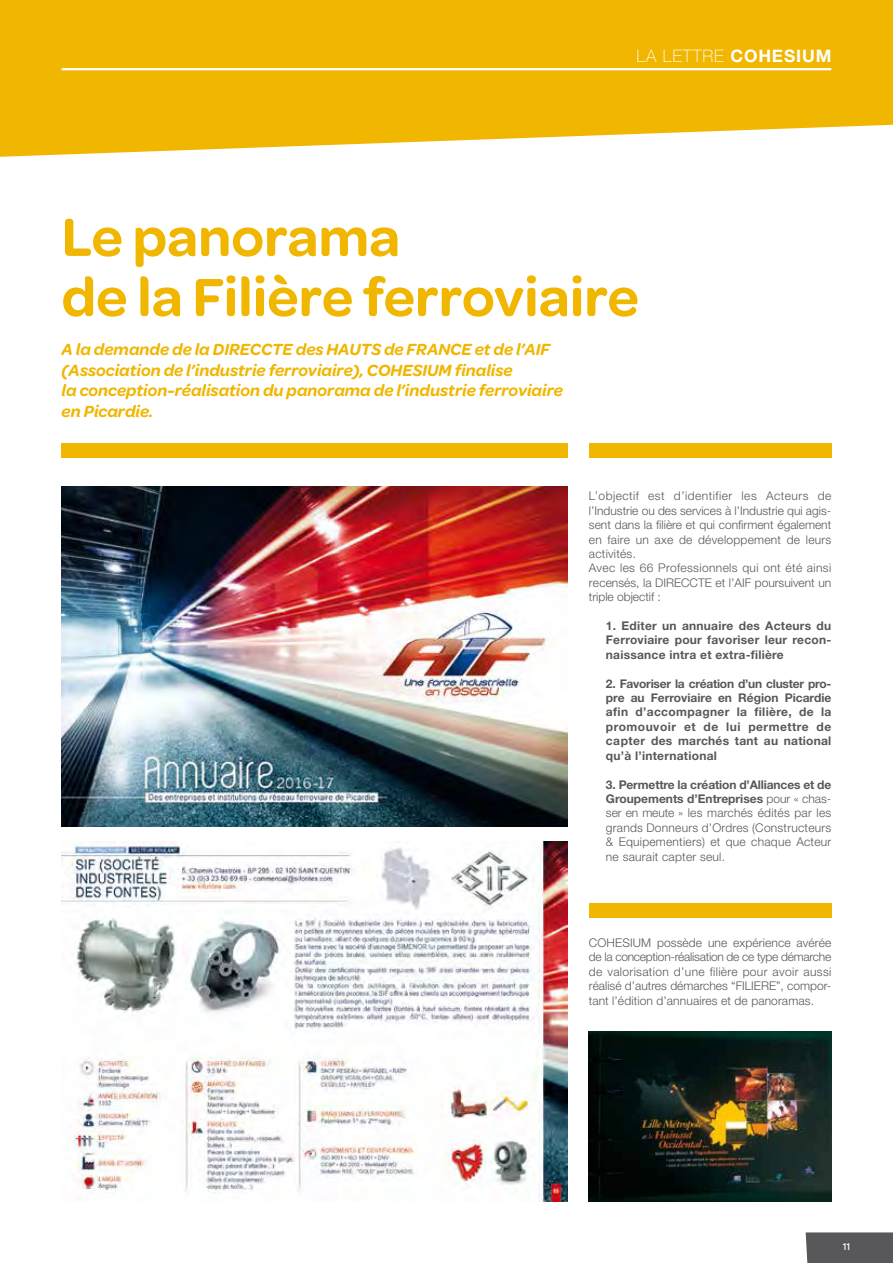
<style>
.page{position:relative;width:893px;height:1263px;background:#fff}
.page>*{position:absolute;margin:0;border:0;box-sizing:border-box;transform-origin:0 0}
.t1{font:600 57px/60px "Omnes";color:#f0b600}
.t2{font:italic 600 17.25px/20.7px "Omnes";color:#f0b600}
.t3{font:100 17.25px "Helvetica Neue";letter-spacing:.05em;color:#fff}
.t4{font:300 12px/14.4px "Helvetica Neue";letter-spacing:.01em;color:#58585a;text-align:justify}
.t5{font:700 12px/14.4px "Helvetica Neue";letter-spacing:.02em;color:#58585a;text-align:justify}
.t6{font:500 10.5px "Omnes";color:#fff}
.s1{font-weight:700}
</style>
<div class="page">
<div style="left:806px;top:1232px;width:87px;height:31px;background:#58585a"></div>
<div style="left:589px;top:443px;width:242px;height:15px;background:#f0b600"></div>
<div style="left:589px;top:903px;width:242px;height:15px;background:#f0b600"></div>
<svg style="left:0;top:0;width:893px;height:157px;background:#f1bd1b"></svg>
<hr style="left:62px;top:68px;width:769px;height:2px;background:#fff">
<div style="left:62px;top:443px;width:506px;height:15px;background:#f0b600"></div>
<img style="left:62px;top:842px;width:506px;height:360px">
<img style="left:589px;top:1031px;width:242px;height:171px">
<img style="left:62px;top:486px;width:506px;height:341px">
<h2 class="t3" style="left:637px;top:46px;width:196px">LA LETTRE <span class="s1">COHESIUM</span></h2>
<h1 class="t1" style="left:62px;top:207px;width:579px">Le panorama<br>de la Filière ferroviaire</h1>
<h2 class="t2" style="left:62px;top:339px;width:503px">A la demande de la DIRECCTE des HAUTS de FRANCE et de l’AIF (Association de l’industrie ferroviaire), COHESIUM finalise<br>la conception-réalisation du panorama de l’industrie ferroviaire en Picardie.</h2>
<p class="t4" style="left:589px;top:489px;width:244px;text-align:left">L’objectif est d’identifier les Acteurs de l’Industrie ou des services à l’Industrie qui agis&shy;sent dans la filière et qui confirment également en faire un axe de développement de leurs activités.<br>Avec les 66 Professionnels qui ont été ainsi recensés, la DIRECCTE et l’AIF poursuivent un triple objectif :</p>
<p class="t5" style="left:606px;top:618px;width:227px">1. Editer un annuaire des Acteurs du Ferroviaire pour favoriser leur recon&shy;naissance intra et extra-filière</p>
<p class="t5" style="left:606px;top:676px;width:227px">2. Favoriser la création d’un cluster pro&shy;pre au Ferroviaire en Région Picardie afin d’accompagner la filière, de la promouvoir et de lui permettre de capter des marchés tant au national qu’à l’international</p>
<p class="t4" style="left:606px;top:777px;width:227px"><span class="s1">3. Permettre la création d’Alliances et de Groupements d’Entreprises</span> pour « chas&shy;ser en meute » les marchés édités par les grands Donneurs d’Ordres (Constructeurs &amp; Equipementiers) et que chaque Acteur ne saurait capter seul.</p>
<p class="t4" style="left:589px;top:935px;width:244px">COHESIUM possède une expérience avérée de la conception-réalisation de ce type démarche de valorisation d’une filière pour avoir aussi réalisé d’autres démarches “FILIERE”, compor&shy;tant l’édition d’annuaires et de panoramas.</p>
<p class="t6" style="left:843px;top:1240px;width:9px">11</p>
</div>
